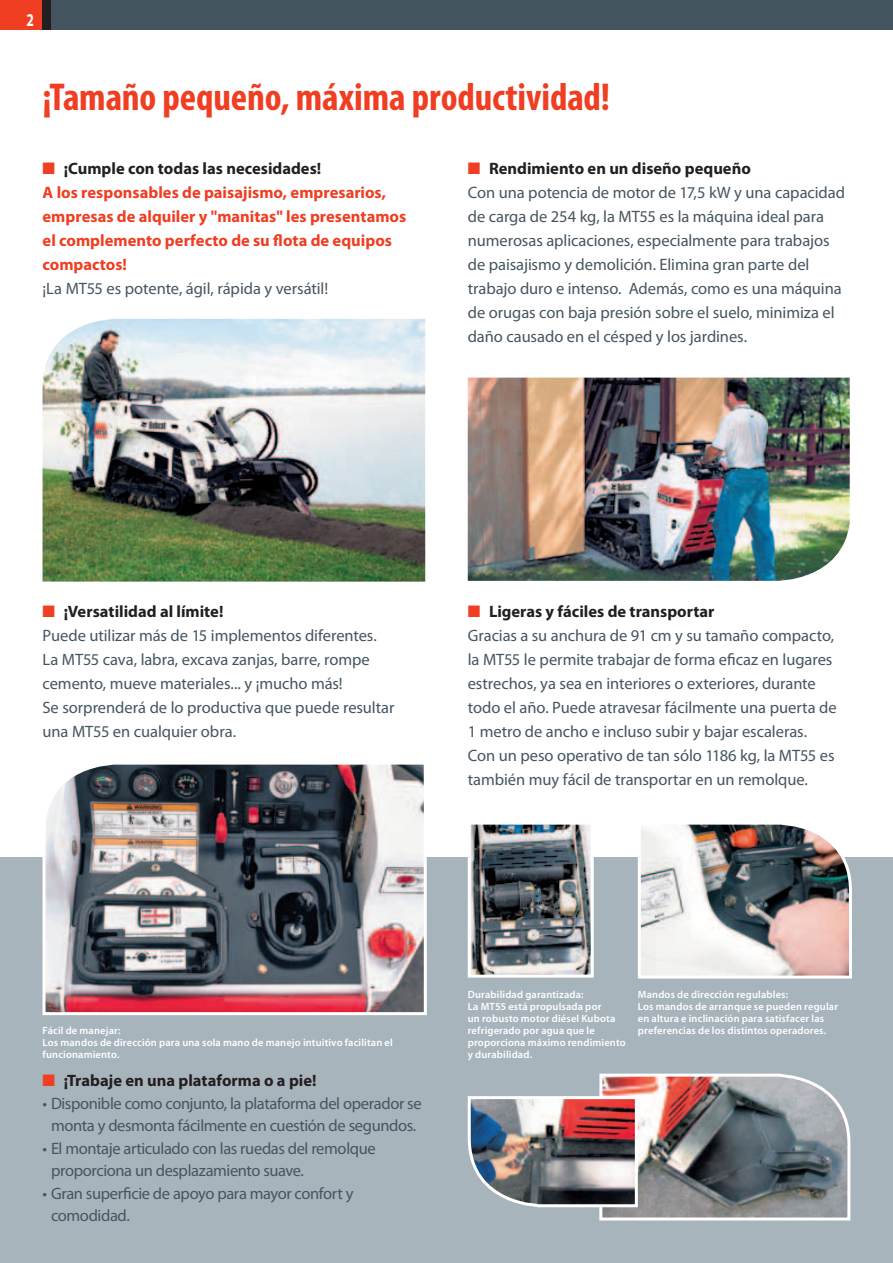
<style>
.page{position:relative;width:893px;height:1263px;background:#fff}
.page>*{position:absolute;margin:0;border:0;box-sizing:border-box;transform-origin:0 0}
.t1{font:700 condensed 39px "Myriad Pro";letter-spacing:-.005em;color:#ef3e22}
.t2{font:700 18px "Myriad Pro";color:#fff;scale:.75 1}
.t3{font:16.5px/24px "Myriad Pro";letter-spacing:-.005em;color:#45555f}
.t4{font:700 16.5px/24px "Myriad Pro";color:#ef3e22}
.t5{font:16.5px/22.5px "Myriad Pro";letter-spacing:-.025em;color:#45555f}
.t6{font:700 16.5px "Myriad Pro";color:#231f20}
.t7{font:600 10.5px/12px "Myriad Pro";letter-spacing:.015em;color:#fff}
.s1{color:#231f20}
.s2{color:#ef3e22}
.s3{font-weight:700;color:#231f20}
</style>
<div class="page">
<div style="left:0;top:0;width:893px;height:30px;background:#45555f"></div>
<div style="left:0;top:0;width:51px;height:30px;background:#ef3e22"></div>
<div style="left:43px;top:0;width:8px;height:30px;background:#231f20"></div>
<div style="left:0;top:858px;width:893px;height:405px;background:#a8b4bc"></div>
<img style="left:468px;top:378px;width:382px;height:203px">
<img style="left:43px;top:319px;width:382px;height:263px">
<img style="left:467px;top:1073px;width:384px;height:148px">
<img style="left:636px;top:824px;width:217px;height:155px">
<img style="left:41px;top:764px;width:387px;height:252px">
<img style="left:472px;top:826px;width:118px;height:148px">
<div style="left:468px;top:822px;width:126px;height:156px;border:3px solid #fff"></div>
<p class="t2" style="left:27px;top:8px;width:11px">2</p>
<h1 class="t1" style="left:43px;top:76px;width:569px">¡Tamaño pequeño, máxima productividad!</h1>
<p class="t4" style="left:43px;top:156px;width:365px">■ <span class="s1">¡Cumple con todas las necesidades!<br></span>A los responsables de paisajismo, empresarios, empresas de alquiler y "manitas" les presentamos el complemento perfecto de su flota de equipos compactos!</p>
<p class="t3" style="left:43px;top:276px;width:287px">¡La MT55 es potente, ágil, rápida y versátil!</p>
<p class="t3" style="left:468px;top:156px;width:379px"><span class="s2">■</span> <span class="s3">Rendimiento en un diseño pequeño<br></span>Con una potencia de motor de 17,5 kW y una capacidad de carga de 254 kg, la MT55 es la máquina ideal para numerosas aplicaciones, especialmente para trabajos de paisajismo y demolición. Elimina gran parte del trabajo duro e intenso. Además, como es una máquina de orugas con baja presión sobre el suelo, minimiza el daño causado en el césped y los jardines.</p>
<p class="t3" style="left:43px;top:599px;width:353px"><span class="s2">■</span> <span class="s3">¡Versatilidad al límite!<br></span>Puede utilizar más de 15 implementos diferentes.<br>La MT55 cava, labra, excava zanjas, barre, rompe cemento, mueve materiales... y ¡mucho más!<br>Se sorprenderá de lo productiva que puede resultar una MT55 en cualquier obra.</p>
<p class="t3" style="left:468px;top:599px;width:370px"><span class="s2">■</span> <span class="s3">Ligeras y fáciles de transportar<br></span>Gracias a su anchura de 91 cm y su tamaño compacto, la MT55 le permite trabajar de forma eficaz en lugares estrechos, ya sea en interiores o exteriores, durante todo el año. Puede atravesar fácilmente una puerta de 1 metro de ancho e incluso subir y bajar escaleras.<br>Con un peso operativo de tan sólo 1186 kg, la MT55 es también muy fácil de transportar en un remolque.</p>
<p class="t7" style="left:638px;top:988px;width:202px">Mandos de dirección regulables:<br>Los mandos de arranque se pueden regular en altura e inclinación para satisfacer las</p>
<p class="t7" style="left:468px;top:988px;width:159px">Durabilidad garantizada:<br>La MT55 está propulsada por<br>un robusto motor diésel Kubota refrigerado por agua que le proporciona máximo rendimiento y durabilidad.</p>
<p class="t7" style="left:43px;top:1024px;width:80px">Fácil de manejar:</p>
<p class="t7" style="left:638px;top:1024px;width:190px">preferencias de los distintos operadores.</p>
<p class="t7" style="left:43px;top:1036px;width:352px">Los mandos de dirección para una sola mano de manejo intuitivo facilitan el funcionamiento.</p>
<p class="t6" style="left:43px;top:1070px;width:276px"><span class="s2">■</span> ¡Trabaje en una plataforma o a pie!</p>
<p class="t3" style="left:43px;top:1091px;width:381px;line-height:22.5px;text-align:center">• Disponible como conjunto, la plataforma del operador se monta y desmonta fácilmente en cuestión de segundos.</p>
<p class="t5" style="left:51px;top:1136px;width:326px;text-indent:-9px">• El montaje articulado con las ruedas del remolque proporciona un desplazamiento suave.</p>
<p class="t5" style="left:51px;top:1181px;width:304px;text-indent:-9px">• Gran superficie de apoyo para mayor confort y comodidad.</p>
</div>
